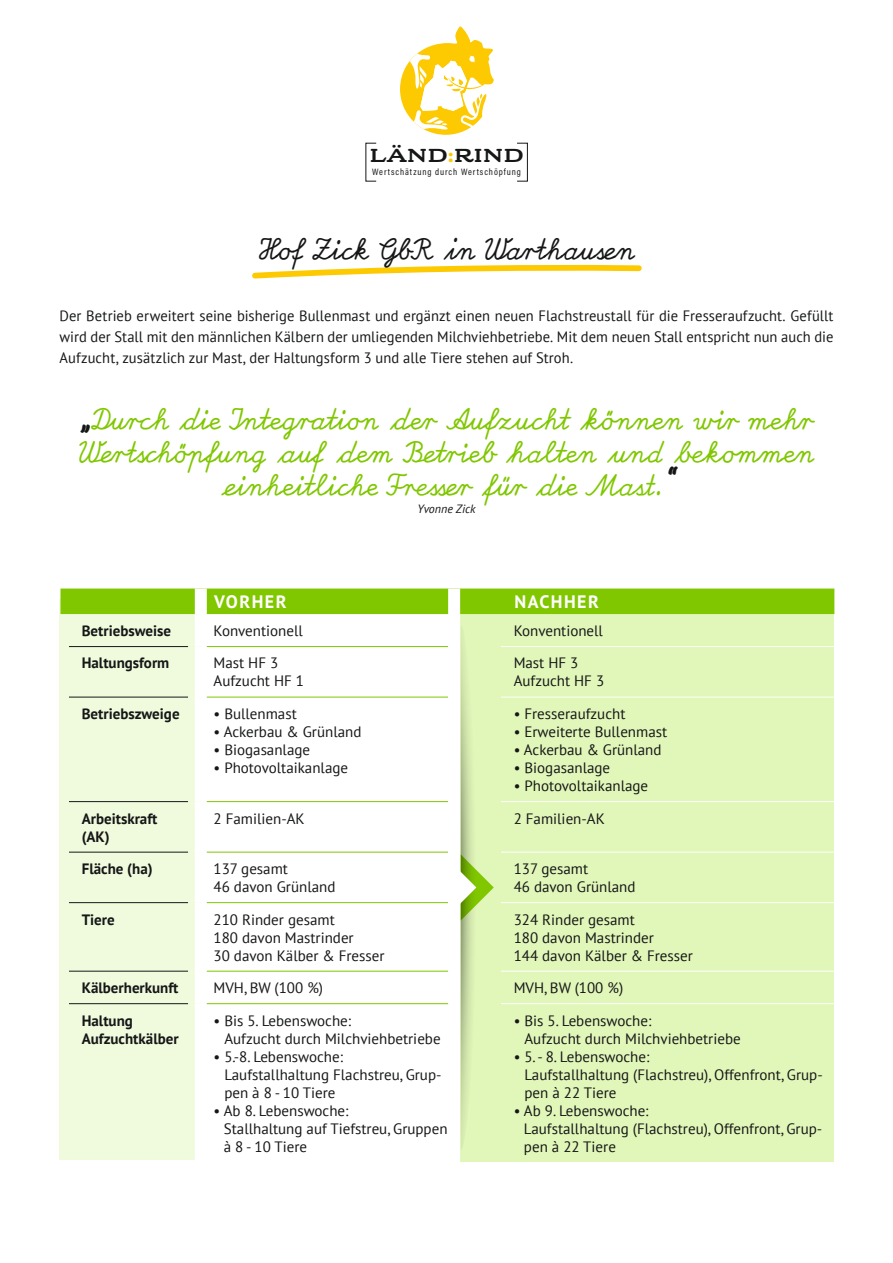
<style>
.page{position:relative;width:893px;height:1263px;background:#fff}
.page>*{position:absolute;margin:0;border:0;box-sizing:border-box;transform-origin:0 0}
.t1{font:26.25px/33px "Euro Script";color:#80c700;text-align:center}
.t2{font:26.25px "Euro Script";color:#151616}
.t3{font:18.75px "Riquet";color:#151616}
.t4{font:700 18px "PT Sans";letter-spacing:.08em;color:#fff}
.t5{font:15px/18px "PT Sans";color:#151616}
.t6{font:700 15px/18px "PT Sans";color:#151616}
.t7{font:italic 12px "PT Sans";color:#151616}
.t8{font:9.3px "Acumin Pro Cond";letter-spacing:.1em;color:#151616}
.s1{color:#fdc900}
.s2{font-weight:700;font-size:34.5px;color:#151616}
</style>
<div class="page">
<div style="left:60px;top:599px;width:142px;height:561px;background:#f0fbde"></div>
<div style="left:460px;top:599px;width:373px;height:562px;background:#e1f6b9"></div>
<div style="left:60px;top:588px;width:774px;height:26px;background:#80c700"></div>
<div style="left:195px;top:588px;width:12px;height:26px;background:#fff"></div>
<div style="left:195px;top:614px;width:12px;height:32px;background:#fff"></div>
<div style="left:195px;top:646px;width:12px;height:51px;background:#fff"></div>
<div style="left:195px;top:697px;width:12px;height:105px;background:#fff"></div>
<div style="left:195px;top:802px;width:12px;height:50px;background:#fff"></div>
<div style="left:195px;top:852px;width:12px;height:51px;background:#fff"></div>
<div style="left:195px;top:903px;width:12px;height:68px;background:#fff"></div>
<div style="left:195px;top:1004px;width:12px;height:158px;background:#fff"></div>
<hr style="left:69px;top:646px;width:119px;height:1px;background:#151616">
<hr style="left:69px;top:697px;width:119px;height:1px;background:#151616">
<hr style="left:69px;top:801px;width:119px;height:1px;background:#151616">
<hr style="left:69px;top:852px;width:119px;height:1px;background:#151616">
<hr style="left:69px;top:902px;width:119px;height:1px;background:#151616">
<hr style="left:207px;top:646px;width:241px;height:1px;background:#80c700">
<hr style="left:207px;top:697px;width:241px;height:1px;background:#80c700">
<hr style="left:207px;top:801px;width:241px;height:1px;background:#80c700">
<hr style="left:207px;top:852px;width:241px;height:1px;background:#80c700">
<hr style="left:207px;top:902px;width:241px;height:1px;background:#80c700">
<hr style="left:501px;top:646px;width:333px;height:1px;background:#fff">
<hr style="left:501px;top:697px;width:333px;height:1px;background:#fff">
<hr style="left:501px;top:801px;width:333px;height:1px;background:#fff">
<hr style="left:501px;top:852px;width:333px;height:1px;background:#fff">
<hr style="left:501px;top:902px;width:333px;height:1px;background:#fff">
<div style="left:448px;top:588px;width:12px;height:26px;background:#fff"></div>
<hr style="left:69px;top:971px;width:119px;height:1px;background:#151616">
<hr style="left:69px;top:1003px;width:119px;height:1px;background:#151616">
<div style="left:195px;top:971px;width:12px;height:33px;background:#fff"></div>
<hr style="left:207px;top:971px;width:241px;height:1px;background:#80c700">
<hr style="left:207px;top:1003px;width:241px;height:1px;background:#80c700">
<hr style="left:501px;top:971px;width:333px;height:1px;background:#fff">
<hr style="left:501px;top:1003px;width:333px;height:1px;background:#fff">
<svg style="left:460px;top:638px;width:34px;height:510px"></svg>
<svg style="left:252px;top:264px;width:390px;height:15px"></svg>
<div style="left:517px;top:143px;width:11px;height:38px;border:1px solid #151616"></div>
<svg style="left:400px;top:26px;width:94px;height:109px"></svg>
<p class="t3" style="left:370px;top:143px;width:156px">LÄND<span class="s1">:</span>RIND</p>
<p class="t8" style="left:372px;top:165px;width:150px">Wertschätzung durch Wertschöpfung</p>
<p class="t2" style="left:259px;top:234px;width:370px">Hof Zick GbR in Warthausen</p>
<p class="t5" style="left:60px;top:305px;width:775px;line-height:21px;text-align:justify">Der Betrieb erweitert seine bisherige Bullenmast und ergänzt einen neuen Flachstreustall für die Fresseraufzucht. Gefüllt wird der Stall mit den männlichen Kälbern der umliegenden Milchviehbetriebe. Mit dem neuen Stall entspricht nun auch die Aufzucht, zusätzlich zur Mast, der Haltungsform 3 und alle Tiere stehen auf Stroh.</p>
<p class="t1" style="left:80px;top:403px;width:734px"><span class="s2">„</span>Durch die Integration der Aufzucht können wir mehr<br>Wertschöpfung auf dem Betrieb halten und bekommen einheitliche Fresser für die Mast.<span class="s2">“</span></p>
<p class="t7" style="left:418px;top:501px;width:60px">Yvonne Zick</p>
<p class="t4" style="left:214px;top:590px;width:74px">VORHER</p>
<p class="t4" style="left:514px;top:590px;width:86px">NACHHER</p>
<p class="t6" style="left:82px;top:621px;width:91px">Betriebsweise</p>
<p class="t5" style="left:214px;top:621px;width:91px">Konventionell</p>
<p class="t5" style="left:514px;top:621px;width:91px">Konventionell</p>
<p class="t6" style="left:82px;top:654px;width:89px">Haltungsform</p>
<p class="t5" style="left:214px;top:654px;width:66px">Mast HF 3</p>
<p class="t5" style="left:214px;top:672px;width:92px">Aufzucht HF 1</p>
<p class="t5" style="left:514px;top:654px;width:66px">Mast HF 3</p>
<p class="t5" style="left:514px;top:672px;width:92px">Aufzucht HF 3</p>
<p class="t6" style="left:82px;top:704px;width:99px">Betriebszweige</p>
<p class="t5" style="left:214px;top:704px;width:85px">• Bullenmast</p>
<p class="t5" style="left:214px;top:722px;width:149px">• Ackerbau &amp; Grünland</p>
<p class="t5" style="left:214px;top:740px;width:98px">• Biogasanlage</p>
<p class="t5" style="left:214px;top:758px;width:136px">• Photovoltaikanlage</p>
<p class="t5" style="left:514px;top:704px;width:113px">• Fresseraufzucht</p>
<p class="t5" style="left:514px;top:722px;width:155px">• Erweiterte Bullenmast</p>
<p class="t5" style="left:514px;top:740px;width:149px">• Ackerbau &amp; Grünland</p>
<p class="t5" style="left:514px;top:758px;width:98px">• Biogasanlage</p>
<p class="t5" style="left:514px;top:776px;width:136px">• Photovoltaikanlage</p>
<p class="t6" style="left:82px;top:809px;width:77px">Arbeitskraft (AK)</p>
<p class="t5" style="left:214px;top:809px;width:93px">2 Familien-AK</p>
<p class="t5" style="left:514px;top:809px;width:93px">2 Familien-AK</p>
<p class="t6" style="left:82px;top:859px;width:72px">Fläche (ha)</p>
<p class="t5" style="left:214px;top:859px;width:76px">137 gesamt</p>
<p class="t5" style="left:214px;top:877px;width:123px">46 davon Grünland</p>
<p class="t5" style="left:514px;top:859px;width:76px">137 gesamt</p>
<p class="t5" style="left:514px;top:877px;width:123px">46 davon Grünland</p>
<p class="t6" style="left:82px;top:910px;width:35px">Tiere</p>
<p class="t5" style="left:214px;top:910px;width:123px">210 Rinder gesamt</p>
<p class="t5" style="left:214px;top:928px;width:142px">180 davon Mastrinder</p>
<p class="t5" style="left:214px;top:946px;width:173px">30 davon Kälber &amp; Fresser</p>
<p class="t5" style="left:514px;top:910px;width:123px">324 Rinder gesamt</p>
<p class="t5" style="left:514px;top:928px;width:142px">180 davon Mastrinder</p>
<p class="t5" style="left:514px;top:946px;width:181px">144 davon Kälber &amp; Fresser</p>
<p class="t6" style="left:82px;top:978px;width:98px">Kälberherkunft</p>
<p class="t5" style="left:214px;top:978px;width:111px">MVH, BW (100 %)</p>
<p class="t5" style="left:514px;top:978px;width:111px">MVH, BW (100 %)</p>
<p class="t6" style="left:82px;top:1011px;width:53px">Haltung</p>
<p class="t6" style="left:82px;top:1029px;width:98px">Aufzuchtkälber</p>
<p class="t5" style="left:224px;top:1011px;width:218px;text-indent:-11px">• Bis 5. Lebenswoche:<br>Aufzucht durch Milchviehbetriebe</p>
<p class="t5" style="left:224px;top:1047px;width:219px;text-indent:-11px">• 5.-8. Lebenswoche:<br>Laufstallhaltung Flachstreu, Grup&shy;pen à 8 - 10 Tiere</p>
<p class="t5" style="left:224px;top:1101px;width:225px;text-indent:-10px">• Ab 8. Lebenswoche:<br>Stallhaltung auf Tiefstreu, Gruppen à 8 - 10 Tiere</p>
<p class="t5" style="left:524px;top:1011px;width:218px;text-indent:-11px">• Bis 5. Lebenswoche:<br>Aufzucht durch Milchviehbetriebe</p>
<p class="t5" style="left:524px;top:1047px;width:300px;text-indent:-11px">• 5. - 8. Lebenswoche:<br>Laufstallhaltung (Flachstreu), Offenfront, Grup&shy;pen à 22 Tiere</p>
<p class="t5" style="left:524px;top:1101px;width:300px;text-indent:-10px">• Ab 9. Lebenswoche:<br>Laufstallhaltung (Flachstreu), Offenfront, Grup&shy;pen à 22 Tiere</p>
</div>
